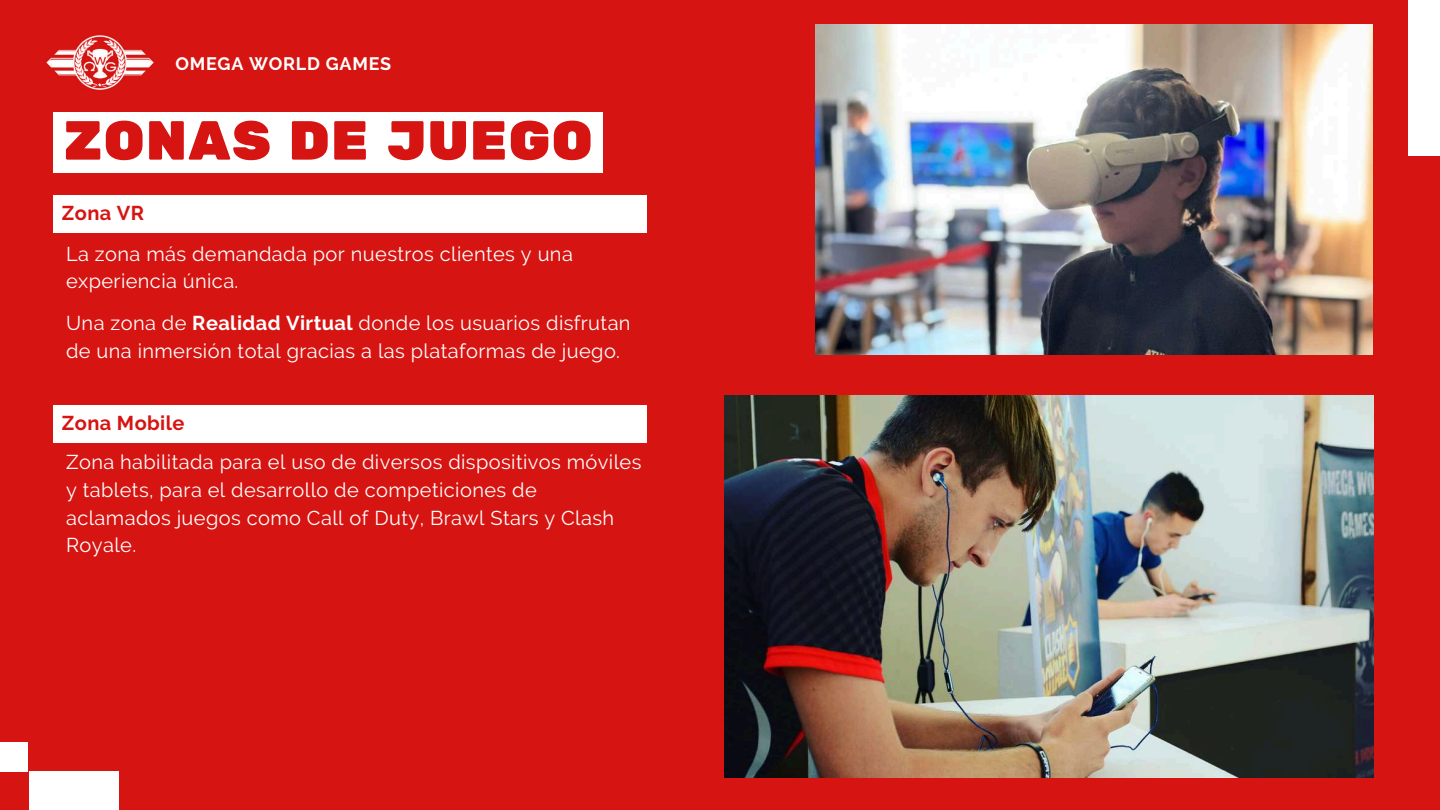
<style>
.page{position:relative;width:1440px;height:810px;background:#d61411}
.page>*{position:absolute;margin:0;border:0;box-sizing:border-box;transform-origin:0 0}
.t1{font:55px "Rubik One";letter-spacing:.01em;color:#d61411}
.t2{font:20px/27.8px "Raleway";letter-spacing:.02em;color:#fff}
.t3{font:700 20px "Raleway";letter-spacing:.02em;color:#d61411}
.t4{font:700 18px "Raleway";letter-spacing:.04em;color:#fff}
.s1{font-weight:700}
</style>
<div class="page">
<div style="left:1409px;top:0;width:31px;height:155px;background:#fff"></div>
<div style="left:29px;top:771px;width:89px;height:39px;background:#fff"></div>
<div style="left:0;top:742px;width:28px;height:30px;background:#fff"></div>
<img style="left:724px;top:396px;width:649px;height:381px">
<img style="left:46px;top:35px;width:108px;height:55px">
<div style="left:54px;top:112px;width:549px;height:60px;background:#fff"></div>
<div style="left:54px;top:195px;width:593px;height:38px;background:#fff"></div>
<div style="left:54px;top:405px;width:593px;height:38px;background:#fff"></div>
<img style="left:815px;top:25px;width:558px;height:330px">
<p class="t4" style="left:175px;top:53px;width:217px">OMEGA WORLD GAMES</p>
<h1 class="t1" style="left:63px;top:108px;width:531px">ZONAS DE JUEGO</h1>
<p class="t3" style="left:62px;top:202px;width:84px">Zona VR</p>
<p class="t2" style="left:66px;top:240px;width:508px">La zona más demandada por nuestros clientes y una experiencia única.</p>
<p class="t2" style="left:66px;top:309px;width:566px">Una zona de <span class="s1">Realidad Virtual</span> donde los usuarios disfrutan de una inmersión total gracias a las plataformas de juego.</p>
<p class="t3" style="left:62px;top:412px;width:124px">Zona Mobile</p>
<p class="t2" style="left:66px;top:448px;width:577px">Zona habilitada para el uso de diversos dispositivos móviles y tablets, para el desarrollo de competiciones de aclamados juegos como Call of Duty, Brawl Stars y Clash Royale.</p>
</div>
